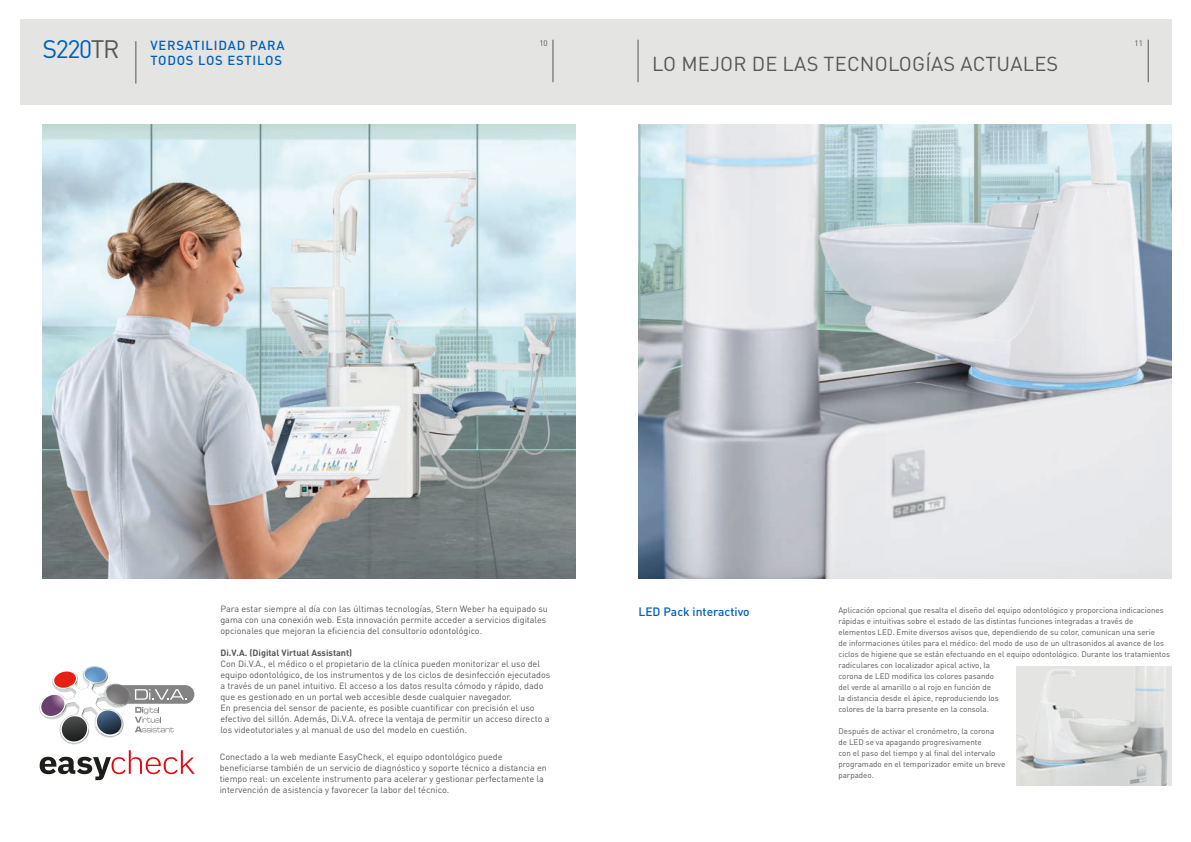
<style>
.page{position:relative;width:1191px;height:842px;background:#fff}
.page>*{position:absolute;margin:0;border:0;box-sizing:border-box;transform-origin:0 0}
.t1{font:25px "DIN Pro";letter-spacing:-.055em;color:#005fb9}
.t2{font:20px "DIN Pro";letter-spacing:.01em;color:#575756}
.t3{font:500 13px/15.6px "DIN Pro";letter-spacing:.06em;color:#005fb9}
.t4{font:500 12px "DIN Pro";color:#005fb9}
.t5{font:9px/11px "DIN Pro";color:#575756}
.t6{font:700 9px "DIN Pro";color:#575756}
.t7{font:8px/11px "DIN Pro";color:#575756}
.s1{color:#575756}
</style>
<div class="page">
<img style="left:43px;top:125px;width:532px;height:45px">
<img style="left:43px;top:170px;width:532px;height:408px">
<div style="left:20px;top:20px;width:1151px;height:85px;background:#e4e4e3"></div>
<hr style="left:136px;top:41px;width:1px;height:43px;background:#575756">
<hr style="left:553px;top:40px;width:1px;height:42px;background:#575756">
<hr style="left:1148px;top:40px;width:1px;height:42px;background:#575756">
<hr style="left:638px;top:40px;width:1px;height:42px;background:#575756">
<img style="left:638px;top:125px;width:533px;height:453px">
<img style="left:1016px;top:666px;width:155px;height:119px">
<svg style="left:39px;top:666px;width:156px;height:114px"></svg>
<h1 class="t1" style="left:43px;top:32px;width:78px">S220<span class="s1">TR</span></h1>
<p class="t7" style="left:539px;top:37px;width:10px">10</p>
<p class="t7" style="left:1134px;top:37px;width:10px">11</p>
<h3 class="t3" style="left:150px;top:37px;width:136px">VERSATILIDAD PARA<br>TODOS LOS ESTILOS</h3>
<h2 class="t2" style="left:652px;top:50px;width:407px">LO MEJOR DE LAS TECNOLOGÍAS ACTUALES</h2>
<p class="t5" style="left:220px;top:603px;width:329px">Para estar siempre al día con las últimas tecnologías, Stern Weber ha equipado su gama con una conexión web. Esta innovación permite acceder a servicios digitales opcionales que mejoran la eficiencia del consultorio odontológico.</p>
<p class="t6" style="left:220px;top:646px;width:133px">Di.V.A. (Digital Virtual Assistant)</p>
<p class="t5" style="left:220px;top:658px;width:331px">Con Di.V.A., el médico o el propietario de la clínica pueden monitorizar el uso del equipo odontológico, de los instrumentos y de los ciclos de desinfección ejecutados a través de un panel intuitivo. El acceso a los datos resulta cómodo y rápido, dado que es gestionado en un portal web accesible desde cualquier navegador.<br>En presencia del sensor de paciente, es posible cuantificar con precisión el uso efectivo del sillón. Además, Di.V.A. ofrece la ventaja de permitir un acceso directo a los videotutoriales y al manual de uso del modelo en cuestión.</p>
<p class="t5" style="left:220px;top:751px;width:329px">Conectado a la web mediante EasyCheck, el equipo odontológico puede beneficiarse también de un servicio de diagnóstico y soporte técnico a distancia en tiempo real: un excelente instrumento para acelerar y gestionar perfectamente la intervención de asistencia y favorecer la labor del técnico.</p>
<h3 class="t4" style="left:638px;top:603px;width:113px">LED Pack interactivo</h3>
<p class="t7" style="left:838px;top:604px;width:333px">Aplicación opcional que resalta el diseño del equipo odontológico y proporciona indicaciones rápidas e intuitivas sobre el estado de las distintas funciones integradas a través de elementos LED. Emite diversos avisos que, dependiendo de su color, comunican una serie<br>de informaciones útiles para el médico: del modo de uso de un ultrasonidos al avance de los ciclos de higiene que se están efectuando en el equipo odontológico. Durante los tratamientos radiculares con localizador apical activo, la<br>corona de LED modifica los colores pasando<br>del verde al amarillo o al rojo en función de<br>la distancia desde el ápice, reproduciendo los<br>colores de la barra presente en la consola.</p>
<p class="t7" style="left:838px;top:725px;width:168px">Después de activar el cronómetro, la corona<br>de LED se va apagando progresivamente<br>con el paso del tiempo y al final del intervalo programado en el temporizador emite un breve parpadeo.</p>
</div>
